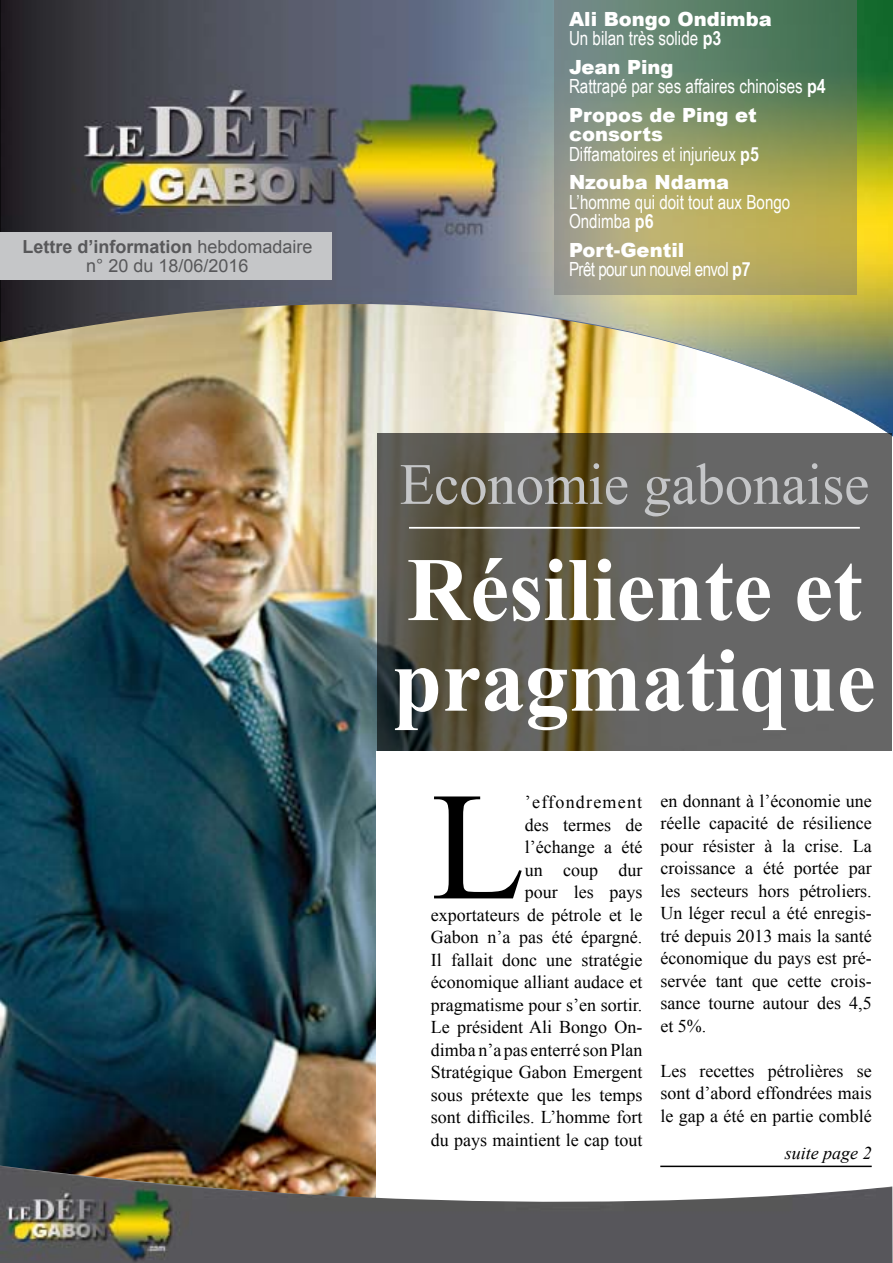
<style>
.page{position:relative;width:893px;height:1263px;background:#fff}
.page>*{position:absolute;margin:0;border:0;box-sizing:border-box;transform-origin:0 0}
.t1{font:153.9px "Times New Roman";color:#000}
.t2{font:700 90.6px/90.6px "Times New Roman";color:#fff}
.t3{font:58.5px "Times New Roman";color:#c5c6c8}
.t4{font:19.5px/19.5px "Arial Narrow";color:#fff;scale:.95 1}
.t5{font:900 19.5px/19.5px "Arial";color:#fff}
.t6{font:19.5px "Arial Narrow";letter-spacing:-.03em;color:#fff;scale:.95 1}
.t7{font:18px/22.5px "Times New Roman";color:#000;text-align:justify}
.t8{font:18px/19.5px "Arial";color:#58585a;text-align:center}
.t9{font:italic 18px "Times New Roman";color:#000}
.s1{font-weight:700}
</style>
<div class="page">
<img style="left:0;top:436px;width:377px;height:729px">
<img style="left:1px;top:0;width:892px;height:436px">
<div style="left:0;top:232px;width:332px;height:47px;background:#c5c6c8"></div>
<img style="left:0;top:1165px;width:892px;height:98px">
<svg style="left:554px;top:0;width:302px;height:295px;background:#8b9669"></svg>
<svg style="left:377px;top:433px;width:515px;height:318px;background:#5e5c54"></svg>
<hr style="left:409px;top:527px;width:451px;height:2px;background:#fff">
<hr style="left:660px;top:1165px;width:212px;height:2px;background:#000">
<p class="t8" style="left:22px;top:236px;width:292px"><span class="s1">Lettre d’information</span> hebdomadaire n° 20 du 18/06/2016</p>
<p class="t5" style="left:569px;top:8px;width:204px">Ali Bongo Ondimba</p>
<p class="t4" style="left:569px;top:28px;width:162px">Un bilan très solide <span class="s1">p3</span></p>
<p class="t5" style="left:569px;top:56px;width:106px">Jean Ping</p>
<p class="t4" style="left:569px;top:76px;width:272px">Rattrapé par ses affaires chinoises <span class="s1">p4</span></p>
<p class="t5" style="left:569px;top:104px;width:189px">Propos de Ping et consorts</p>
<p class="t4" style="left:569px;top:143px;width:201px">Diffamatoires et injurieux <span class="s1">p5</span></p>
<p class="t5" style="left:569px;top:172px;width:162px">Nzouba Ndama</p>
<p class="t4" style="left:569px;top:191px;width:235px">L’homme qui doit tout aux Bongo<br>Ondimba <span class="s1">p6</span></p>
<p class="t5" style="left:569px;top:239px;width:117px">Port-Gentil</p>
<p class="t6" style="left:569px;top:255px;width:193px">Prêt pour un nouvel envol <span class="s1">p7</span></p>
<h3 class="t3" style="left:400px;top:443px;width:471px">Economie gabonaise</h3>
<h2 class="t2" style="left:393px;top:542px;width:484px">Résiliente et pragmatique</h2>
<p class="t7" style="left:431px;top:790px;width:213px;text-align:right">’effondrement<br>des termes de<br>l’échange a été<br>un coup dur<br>pour les pays<br>exportateurs de pétrole et le<br>Gabon n’a pas été épargné.<br>Il fallait donc une stratégie économique alliant audace et pragmatisme pour s’en sortir.<br>Le président Ali Bongo On&shy;dimba n’a pas enterré son Plan<br>Stratégique Gabon Emergent sous prétexte que les temps sont difficiles. L’homme fort du pays maintient le cap tout</p>
<p class="t7" style="left:660px;top:789px;width:213px">en donnant à l’économie une réelle capacité de résilience pour résister à la crise. La croissance a été portée par les secteurs hors pétroliers.<br>Un léger recul a été enregis&shy;tré depuis 2013 mais la santé économique du pays est pré&shy;servée tant que cette crois&shy;sance tourne autour des 4,5 et 5%.</p>
<h1 class="t1" style="left:431px;top:738px;width:96px">L</h1>
<p class="t7" style="left:660px;top:1059px;width:213px">Les recettes pétrolières se sont d’abord effondrées mais le gap a été en partie comblé</p>
<p class="t9" style="left:785px;top:1140px;width:88px">suite page 2</p>
</div>
